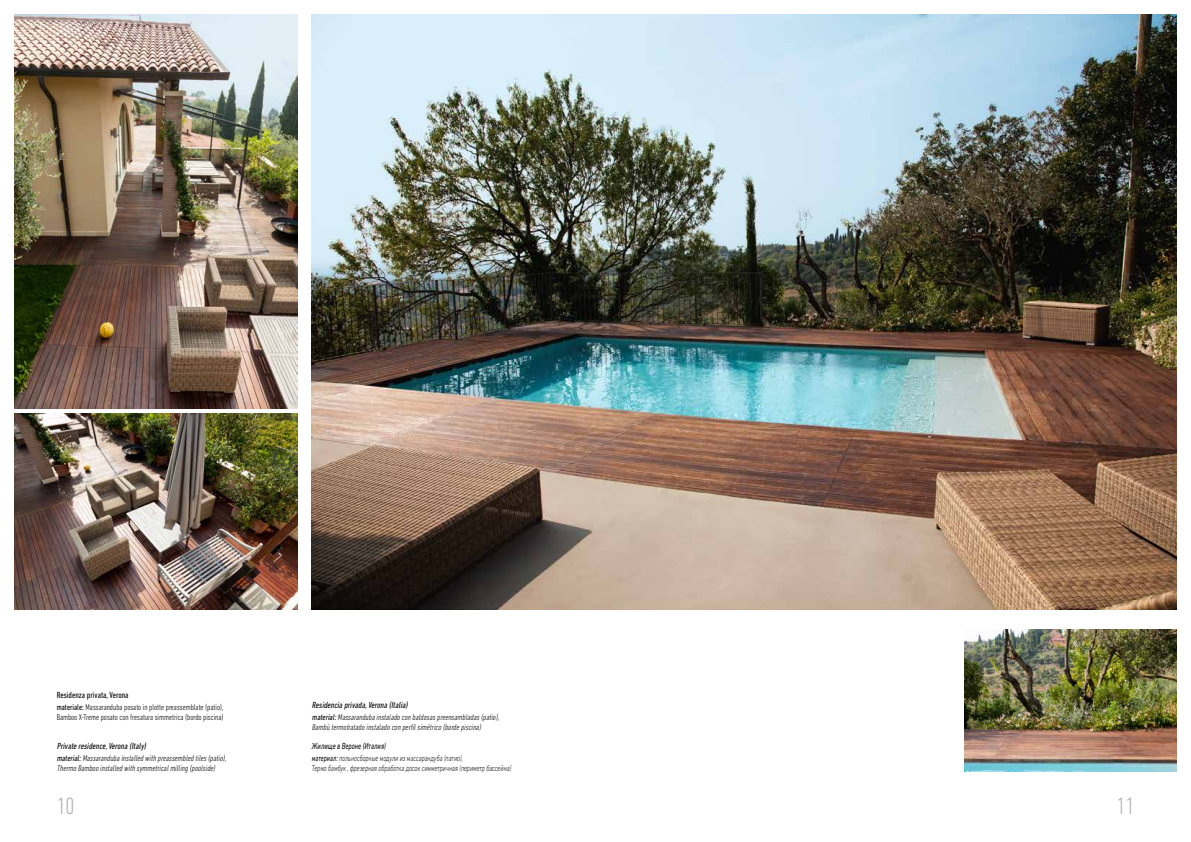
<style>
.page{position:relative;width:1191px;height:842px;background:#fff}
.page>*{position:absolute;margin:0;border:0;box-sizing:border-box;transform-origin:0 0}
.t1{font:300 condensed 24px "DIN Next LT Pro";color:#b3b2b2}
.t2{font:italic condensed 9px "DIN Next LT Pro";color:#000}
.t3{font:condensed 9px "DIN Next LT Pro";color:#000}
.t4{font:italic 9px "DIN Next CYR";color:#000;scale:.7 1}
.t5{font:italic 300 condensed 8.5px/10.2px "DIN Next LT Pro";color:#000}
.t6{font:italic 300 8.5px/10.2px "DIN Next CYR";color:#000;scale:.7 1}
.t7{font:300 condensed 8.5px/10.2px "DIN Next LT Pro";color:#000}
.s1{font-weight:400}
</style>
<div class="page">
<img style="left:312px;top:14px;width:864px;height:595px">
<img style="left:964px;top:629px;width:212px;height:142px">
<img style="left:14px;top:14px;width:284px;height:394px">
<img style="left:14px;top:414px;width:284px;height:195px">
<p class="t3" style="left:57px;top:690px;width:73px">Residenza privata, Verona</p>
<p class="t7" style="left:57px;top:701px;width:168px"><span class="s1">materiale:</span> Massaranduba posato in plotte preassemblate (patio),<br>Bamboo X-Treme posato con fresatura simmetrica (bordo piscina)</p>
<p class="t2" style="left:57px;top:741px;width:93px">Private residence,Verona (Italy)</p>
<p class="t5" style="left:57px;top:753px;width:173px"><span class="s1">material:</span>Massarandubainstalled with preassembled tiles(patio),<br>ThermoBambooinstalled with symmetricalmilling (poolside)</p>
<p class="t2" style="left:312px;top:700px;width:99px">Residencia privada,Verona (Italia)</p>
<p class="t5" style="left:312px;top:712px;width:190px"><span class="s1">material:</span>Massarandubainstaladocon baldosaspreensambladas(patio),<br>Bambù termotratadoinstaladocon perfilsimétrico(bordepiscina)</p>
<p class="t4" style="left:312px;top:741px;width:107px">Жилище в Вероне (Италия)</p>
<p class="t6" style="left:312px;top:753px;width:286px"><span class="s1">материал:</span> польносборные модули из массарандуба (патио),<br>Термо бамбук , фрезерная обработка досок симметричная (периметр бассейна)</p>
<h1 class="t1" style="left:57px;top:792px;width:19px">10</h1>
<h1 class="t1" style="left:1116px;top:792px;width:19px">11</h1>
</div>
